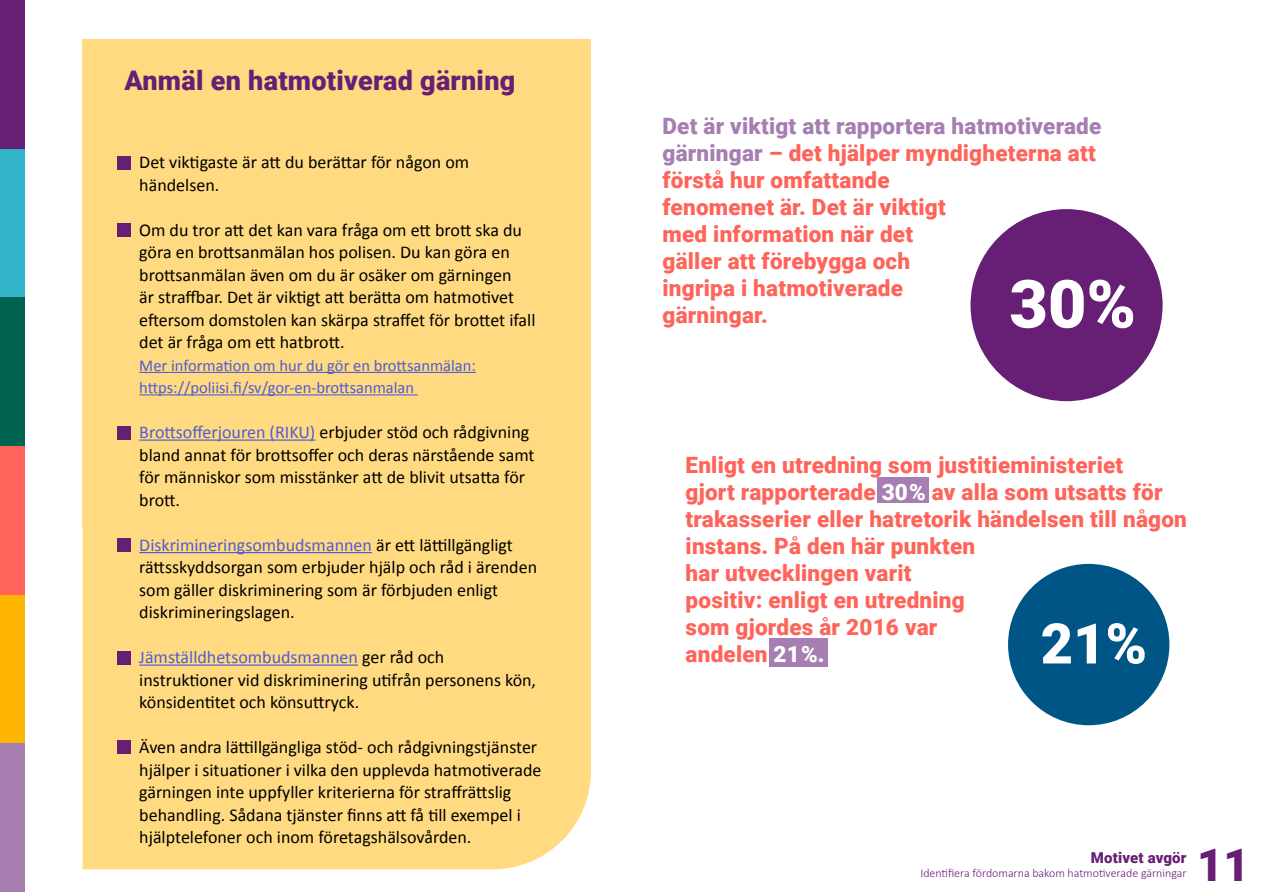
<style>
.page{position:relative;width:1263px;height:893px;background:#fff}
.page>*{position:absolute;margin:0;border:0;box-sizing:border-box;transform-origin:0 0}
.t1{font:900 66.6px "Roboto";color:#fff}
.t2{font:900 55.95px "Roboto";color:#fff}
.t3{font:900 45px "Roboto";color:#671e75}
.Infoboksin_otsikko{font:900 27px "Roboto";letter-spacing:.01em;color:#671e75}
.t4{font:900 22.5px/27px "Roboto";letter-spacing:.01em;color:#ff645a}
.Infoboksin_leipis{font:18px/22.5px "Calibri";color:#000}
.Infoboksin_leipis-2{font:16.5px "Calibri";color:#4f5cd6}
.t5{font:900 15px "Roboto";letter-spacing:.01em;color:#671e75}
.t6{font:300 12px "Calibri";color:#671e75}
.s1{color:#4f5cd6}
.s2{color:#a67eb1}
.s3{color:#fff}
</style>
<div class="page">
<div style="left:0;top:0;width:25px;height:149px;background:#671e75"></div>
<div style="left:0;top:149px;width:25px;height:148px;background:#32b4c8"></div>
<div style="left:0;top:297px;width:25px;height:149px;background:#00634f"></div>
<div style="left:0;top:446px;width:25px;height:149px;background:#ff645a"></div>
<div style="left:0;top:595px;width:25px;height:148px;background:#ffb600"></div>
<div style="left:0;top:743px;width:25px;height:149px;background:#a67eb1"></div>
<div style="left:82px;top:526px;width:509px;height:343px;background:#ffda80"></div>
<div style="left:82px;top:39px;width:509px;height:487px;background:#ffda80"></div>
<div style="left:117px;top:538px;width:13px;height:14px;background:#671e75"></div>
<div style="left:117px;top:651px;width:13px;height:13px;background:#671e75"></div>
<div style="left:117px;top:740px;width:13px;height:14px;background:#671e75"></div>
<hr style="left:139px;top:372px;width:337px;height:1px;background:#4f5cd6">
<hr style="left:139px;top:394px;width:279px;height:1px;background:#4f5cd6">
<hr style="left:139px;top:439px;width:176px;height:2px;background:#4f5cd6">
<hr style="left:139px;top:552px;width:233px;height:1px;background:#4f5cd6">
<hr style="left:139px;top:664px;width:219px;height:2px;background:#4f5cd6">
<div style="left:117px;top:156px;width:13px;height:13px;background:#671e75"></div>
<div style="left:117px;top:223px;width:13px;height:14px;background:#671e75"></div>
<div style="left:117px;top:427px;width:13px;height:13px;background:#671e75"></div>
<div style="left:769px;top:639px;width:59px;height:28px;background:#a67eb1"></div>
<div style="left:877px;top:478px;width:52px;height:25px;background:#a67eb1"></div>
<div style="left:970px;top:209px;width:192px;height:192px;background:#671e75;border-radius:50%"></div>
<div style="left:1008px;top:564px;width:161px;height:161px;background:#005587;border-radius:50%"></div>
<p class="Infoboksin_otsikko" style="left:124px;top:62px;width:392px">Anmäl en hatmotiverad gärning</p>
<p class="Infoboksin_leipis" style="left:139px;top:150px;width:331px">Det viktigaste är att du berättar för någon om händelsen.</p>
<p class="Infoboksin_leipis" style="left:139px;top:217px;width:398px">Om du tror att det kan vara fråga om ett brott ska du göra en brottsanmälan hos polisen. Du kan göra en brottsanmälan även om du är osäker om gärningen<br>är straffbar. Det är viktigt att berätta om hatmotivet eftersom domstolen kan skärpa straffet för brottet ifall det är fråga om ett hatbrott.</p>
<p class="Infoboksin_leipis-2" style="left:139px;top:355px;width:338px">Mer information om hur du gör en brottsanmälan:</p>
<p class="Infoboksin_leipis-2" style="left:139px;top:377px;width:276px">https://poliisi.fi/sv/gor-en-brottsanmalan</p>
<p class="Infoboksin_leipis" style="left:139px;top:420px;width:397px"><span class="s1">Brottsofferjouren (RIKU)</span> erbjuder stöd och rådgivning bland annat för brottsoffer och deras närstående samt för människor som misstänker att de blivit utsatta för brott.</p>
<p class="Infoboksin_leipis" style="left:139px;top:532px;width:399px"><span class="s1">Diskrimineringsombudsmannen</span> är ett lättillgängligt rättsskyddsorgan som erbjuder hjälp och råd i ärenden som gäller diskriminering som är förbjuden enligt diskrimineringslagen.</p>
<p class="Infoboksin_leipis" style="left:139px;top:645px;width:398px"><span class="s1">Jämställdhetsombudsmannen</span> ger råd och instruktioner vid diskriminering utifrån personens kön, könsidentitet och könsuttryck.</p>
<p class="Infoboksin_leipis" style="left:139px;top:735px;width:404px">Även andra lättillgängliga stöd- och rådgivningstjänster hjälper i situationer i vilka den upplevda hatmotiverade gärningen inte uppfyller kriterierna för straffrättslig behandling. Sådana tjänster finns att få till exempel i hjälptelefoner och inom företagshälsovården.</p>
<p class="t4" style="left:662px;top:112px;width:440px"><span class="s2">Det är viktigt att rapportera hatmotiverade gärningar</span> – det hjälper myndigheterna att förstå hur omfattande<br>fenomenet är. Det är viktigt<br>med information när det<br>gäller att förebygga och<br>ingripa i hatmotiverade<br>gärningar.</p>
<h1 class="t1" style="left:1009px;top:257px;width:128px">30%</h1>
<p class="t4" style="left:686px;top:451px;width:503px">Enligt en utredning som justitieministeriet<br>gjort rapporterade <span class="s3">30%</span> av alla som utsatts för trakasserier eller hatretorik händelsen till någon instans. På den här punkten<br>har utvecklingen varit<br>positiv: enligt en utredning<br>som gjordes år 2016 var<br>andelen <span class="s3">21%.</span></p>
<h2 class="t2" style="left:1041px;top:604px;width:108px">21%</h2>
<p class="t5" style="left:1091px;top:847px;width:97px">Motivet avgör</p>
<p class="t6" style="left:920px;top:865px;width:268px">Identifiera fördomarna bakom hatmotiverade gärningar</p>
<h3 class="t3" style="left:1197px;top:833px;width:54px">11</h3>
</div>
